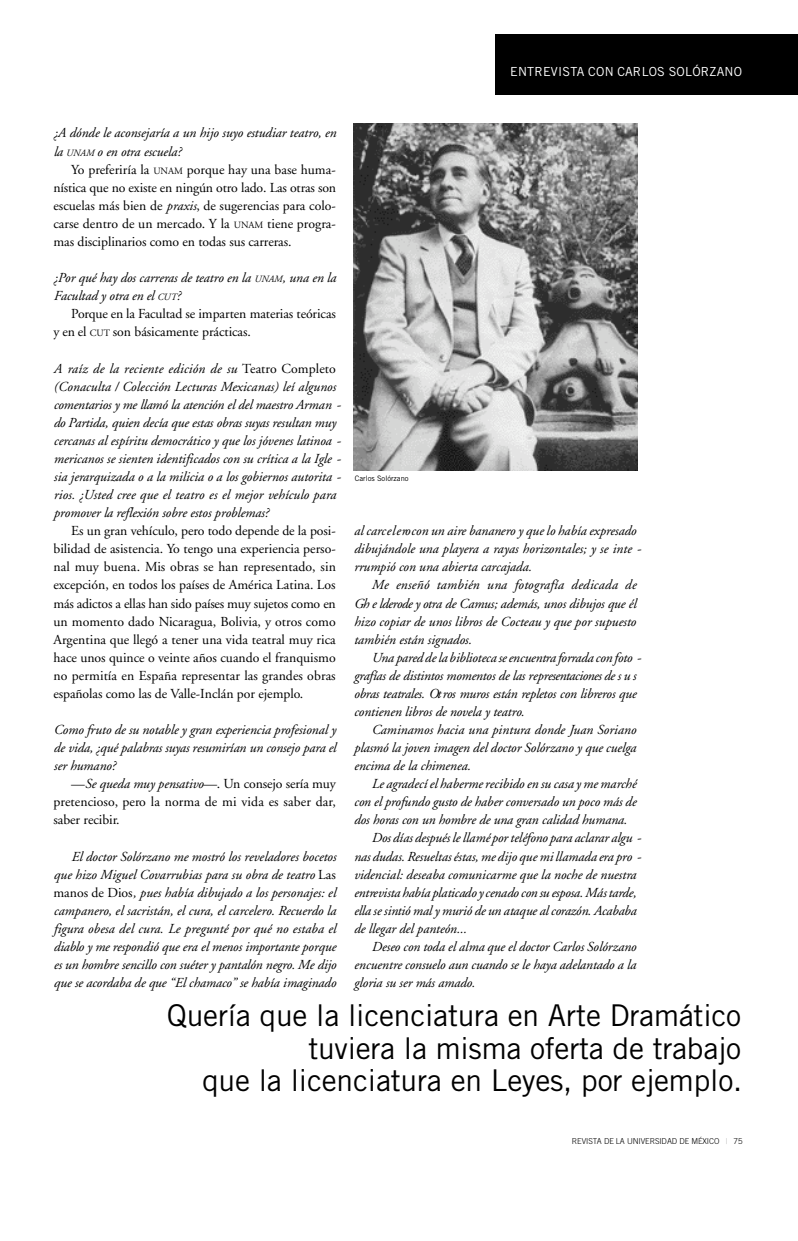
<style>
.page{position:relative;width:798px;height:1241px;background:#fff}
.page>*{position:absolute;margin:0;border:0;box-sizing:border-box;transform-origin:0 0}
.t1{font:30px/32.4px "Trade Gothic";letter-spacing:-.005em;color:#000;text-align:right}
.t2{font:italic 13.75px/18px "Adobe Garamond";letter-spacing:-.005em;color:#000}
.t3{font:13.75px/18.1px "Adobe Garamond";letter-spacing:-.005em;color:#000;text-align:justify}
.t4{font:12.5px "Trade Gothic";letter-spacing:.02em;color:#fff}
.t5{font:300 8.12px "Trade Gothic";letter-spacing:-.01em;color:#000}
.t6{font:7.5px "Trade Gothic";letter-spacing:-.005em;color:#000}
.s1{font-size:9.62px}
.s2{font-style:italic}
.s3{font-style:normal}
.s4{font-weight:400;color:#bfbfbf}
</style>
<div class="page">
<div style="left:495px;top:34px;width:302px;height:60px;background:#000"></div>
<img style="left:353px;top:123px;width:284px;height:347px">
<p class="t4" style="left:510px;top:67px;width:233px">E N T R E V IS TA CON CARLOS SOLÓRZANO</p>
<p class="t2" style="left:53px;top:125px;width:284px">¿A dónde le aconsejaría a un hijo suyo estudiar teatro, en la <span class="s1">UNAM</span> o en otra escuela?</p>
<p class="t3" style="left:53px;top:162px;width:284px;text-indent:18px">Yo preferiría la <span class="s1">UNAM</span> porque hay una base huma&shy;nística que no existe en ningún otro lado. Las otras son escuelas más bien de <span class="s2">praxis</span>, de sugerencias para colo&shy;carse dentro de un mercado. Y la <span class="s1">UNAM</span> tiene progra&shy;mas disciplinarios como en todas sus carreras.</p>
<p class="t2" style="left:53px;top:270px;width:284px">¿Por qué hay dos carreras de teatro en la <span class="s1">UNAM</span>, una en la<br>Facultad y otra en el <span class="s1">CUT</span>?</p>
<p class="t3" style="left:53px;top:306px;width:284px;text-indent:18px">Porque en la Facultad se imparten materias teóricas y en el <span class="s1">CUT</span> son básicamente prácticas.</p>
<p class="t2" style="left:53px;top:360px;width:288px">A raíz de la reciente edición de su <span class="s3">Teatro Completo </span>(Conaculta / Colección Lecturas Mexicanas) leí algunos comentarios y me llamó la atención el del maestro Arman - do Partida, quien decía que estas obras suyas resultan muy cercanas al espíritu democrático y que los jóvenes latinoa - mericanos se sienten identificados con su crítica a la Igle - sia jerarquizada o a la milicia o a los gobiernos autorita - rios. ¿Usted cree que el teatro es el mejor vehículo para promover la reflexión sobre estos problemas?</p>
<p class="t3" style="left:53px;top:523px;width:284px;text-indent:18px">Es un gran vehículo, pero todo depende de la posi&shy;bilidad de asistencia. Yo tengo una experiencia perso&shy;nal muy buena. Mis obras se han representado, sin excepción, en todos los países de América Latina. Los más adictos a ellas han sido países muy sujetos como en un momento dado Nicaragua, Bolivia, y otros como Argentina que llegó a tener una vida teatral muy rica hace unos quince o veinte años cuando el franquismo no permitía en España representar las grandes obras españolas como las de Valle-Inclán por ejemplo.</p>
<p class="t2" style="left:53px;top:721px;width:284px;text-align:justify">Como fruto de su notable y gran experiencia profesional y de vida, ¿qué palabras suyas resumirían un consejo para el ser humano?</p>
<p class="t3" style="left:53px;top:776px;width:284px;text-indent:18px">—<span class="s2">Se queda muy pensativo</span>—. Un consejo sería muy pretencioso, pero la norma de mi vida es saber dar, saber recibir.</p>
<p class="t2" style="left:53px;top:848px;width:284px;text-align:justify;text-indent:18px">El doctor Solórzano me mostró los reveladores bocetos que hizo Miguel Covarrubias para su obra de teatro <span class="s3">Las manos de Dios</span>, pues había dibujado a los personajes: el campanero, el sacristán, el cura, el carcelero. Recuerdo la figura obesa del cura. Le pregunté por qué no estaba el diablo y me respondió que era el menos importante porque es un hombre sencillo con suéter y pantalón negro. Me dijo que se acordaba de que “El chamaco” se había imaginado</p>
<p class="t6" style="left:355px;top:475px;width:55px">Carlos Solórzano</p>
<p class="t2" style="left:353px;top:523px;width:288px">al carc e le rocon un aire bananero y que lo había expresa d o dibujándole una playera a rayas horizontales; y se inte - rrumpió con una abierta carcajada.</p>
<p class="t2" style="left:353px;top:577px;width:284px;text-align:justify;text-indent:18px">Me enseñó también una fotografía dedicada de Gh e lderode y otra de Camus; además, unos dibujos que él hizo copiar de unos libros de Cocteau y que por supuesto también están signados.</p>
<p class="t2" style="left:353px;top:649px;width:288px;text-indent:18px">Una pared dela biblioteca seencuentra forrada con foto - grafías de distintos momentos de las representaciones de s u s o b ras teatrales. Ot ros muros están repletos con libreros que contienen libros de novela y teatro.</p>
<p class="t2" style="left:353px;top:721px;width:284px;text-align:justify;text-indent:18px">Caminamos hacia una pintura donde Juan Soriano plasmó la joven imagen del doctor Solórzano y que cuelga encima de la chimenea.</p>
<p class="t2" style="left:371px;top:776px;width:266px">Le agradecíel haberme recibido en su casa y me march é</p>
<p class="t2" style="left:353px;top:794px;width:284px">con el profundo gusto de haber conversado un poco más de</p>
<p class="t2" style="left:353px;top:812px;width:275px">dos horas con un hombre de una gran calidad humana.</p>
<p class="t2" style="left:371px;top:830px;width:271px">Dos días después lellamé por teléfono para aclarar algu -</p>
<p class="t2" style="left:353px;top:848px;width:288px">n a s dudas. Resueltas éstas, me dijo que mi llamada era pro -</p>
<p class="t2" style="left:353px;top:866px;width:284px">v idencial: deseaba comunicarme que la noche de nuestra</p>
<p class="t2" style="left:353px;top:884px;width:284px">en trevista había platicado ycenado con su esposa. Mástard e,</p>
<p class="t2" style="left:353px;top:902px;width:284px">ella se sintió mal y murió de un ataque al corazón. Aca b a b a</p>
<p class="t2" style="left:353px;top:920px;width:114px">de llegar del panteón...</p>
<p class="t2" style="left:371px;top:938px;width:266px">Deseo con toda el alma que el doctor Ca rlos Solórz a n o</p>
<p class="t2" style="left:353px;top:956px;width:283px">encuentre consuelo aun cuando se le haya adelantado a la</p>
<p class="t2" style="left:353px;top:974px;width:123px">gloria su ser más amado.</p>
<h1 class="t1" style="left:167px;top:1001px;width:576px">Quería que la licenciatura en Arte Dramático tuviera la misma oferta de trabajo<br>que la licenciatura en Leyes, por ejemplo.</h1>
<p class="t5" style="left:571px;top:1137px;width:172px">REVISTA DE LA UNIVERSIDAD DE MÉXICO <span class="s4">|</span> 75</p>
</div>
